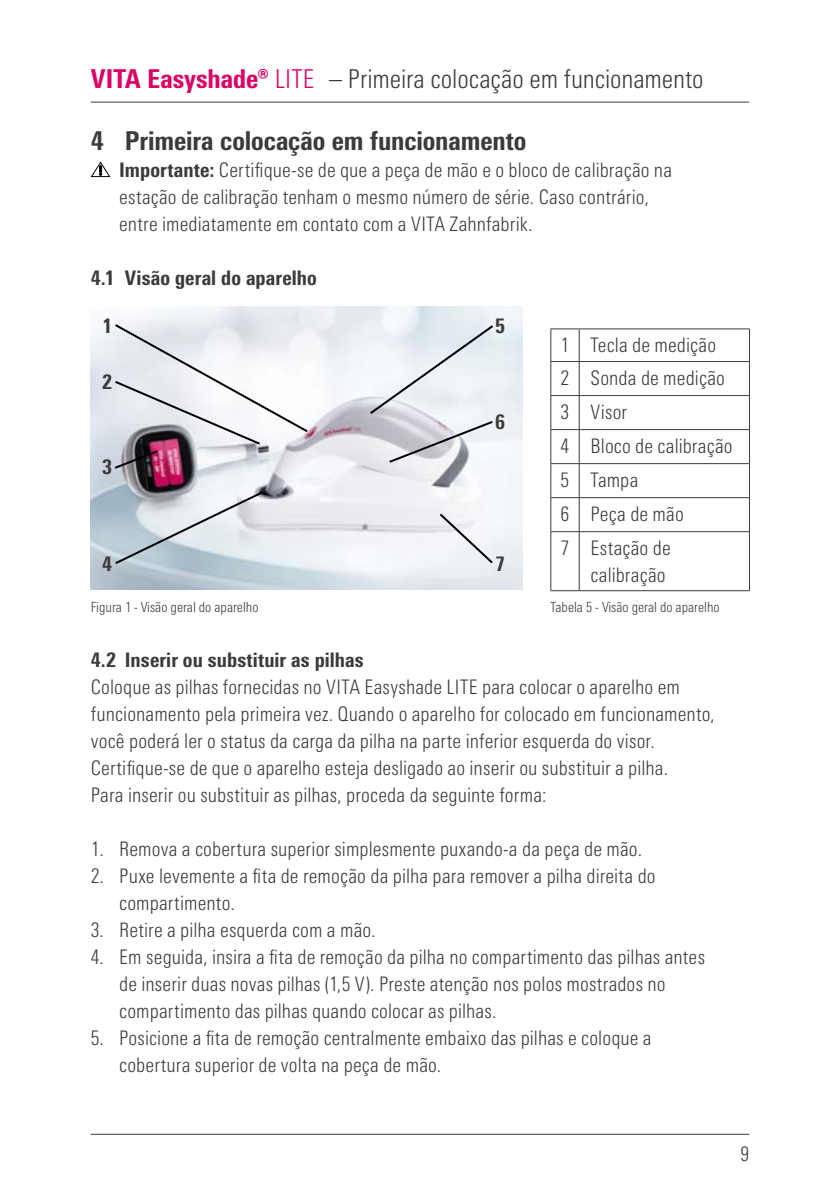
<style>
.page{position:relative;width:840px;height:1191px;background:#fff}
.page>*{position:absolute;margin:0;border:0;box-sizing:border-box;transform-origin:0 0}
.t1{font:300 condensed 26px "Univers Next Pro";letter-spacing:-.005em;color:#3b3b3a}
.t2{font:800 condensed 26px "Univers Next Pro";letter-spacing:-.005em;color:#3b3b3a}
.t3{font:800 condensed 26px "Univers Next Pro";color:#dd0064}
.t4{font:300 condensed 20px/27px "Univers Next Pro";letter-spacing:.005em;color:#3b3b3a}
.t5{font:800 condensed 20px "Univers Next Pro";letter-spacing:.005em;color:#3b3b3a}
.t6{font:300 condensed 14px "Univers Next Pro";color:#3b3b3a}
.s1{font-weight:300}
.s2{font-weight:800}
</style>
<div class="page">
<hr style="left:91px;top:102px;width:657px;height:1px;background:#3b3b3a">
<hr style="left:91px;top:1134px;width:657px;height:1px;background:#3b3b3a">
<img style="left:91px;top:306px;width:431px;height:284px">
<svg style="left:112px;top:322px;width:198px;height:148px"></svg>
<svg style="left:113px;top:490px;width:150px;height:76px;background:#c7d1d7"></svg>
<svg style="left:367px;top:323px;width:128px;height:141px"></svg>
<svg style="left:437px;top:511px;width:57px;height:54px"></svg>
<svg style="left:550px;top:328px;width:29px;height:1px"></svg>
<hr style="left:550px;top:329px;width:1px;height:32px;background:#3b3b3a">
<hr style="left:579px;top:328px;width:170px;height:1px;background:#3b3b3a">
<hr style="left:578px;top:329px;width:1px;height:32px;background:#3b3b3a">
<hr style="left:748px;top:329px;width:1px;height:32px;background:#3b3b3a">
<svg style="left:550px;top:361px;width:29px;height:1px"></svg>
<hr style="left:550px;top:362px;width:1px;height:33px;background:#3b3b3a">
<hr style="left:579px;top:361px;width:170px;height:1px;background:#3b3b3a">
<hr style="left:578px;top:362px;width:1px;height:33px;background:#3b3b3a">
<hr style="left:748px;top:362px;width:1px;height:33px;background:#3b3b3a">
<svg style="left:550px;top:395px;width:29px;height:1px"></svg>
<hr style="left:550px;top:396px;width:1px;height:33px;background:#3b3b3a">
<hr style="left:579px;top:395px;width:170px;height:1px;background:#3b3b3a">
<hr style="left:578px;top:396px;width:1px;height:33px;background:#3b3b3a">
<hr style="left:748px;top:396px;width:1px;height:33px;background:#3b3b3a">
<svg style="left:550px;top:429px;width:29px;height:1px"></svg>
<hr style="left:550px;top:430px;width:1px;height:33px;background:#3b3b3a">
<hr style="left:579px;top:429px;width:170px;height:1px;background:#3b3b3a">
<hr style="left:578px;top:430px;width:1px;height:33px;background:#3b3b3a">
<hr style="left:748px;top:430px;width:1px;height:33px;background:#3b3b3a">
<svg style="left:550px;top:463px;width:29px;height:1px"></svg>
<hr style="left:550px;top:464px;width:1px;height:33px;background:#3b3b3a">
<hr style="left:579px;top:463px;width:170px;height:1px;background:#3b3b3a">
<hr style="left:578px;top:464px;width:1px;height:33px;background:#3b3b3a">
<hr style="left:748px;top:464px;width:1px;height:33px;background:#3b3b3a">
<svg style="left:550px;top:497px;width:29px;height:1px"></svg>
<hr style="left:550px;top:498px;width:1px;height:33px;background:#3b3b3a">
<hr style="left:579px;top:497px;width:170px;height:1px;background:#3b3b3a">
<hr style="left:578px;top:498px;width:1px;height:33px;background:#3b3b3a">
<hr style="left:748px;top:498px;width:1px;height:33px;background:#3b3b3a">
<svg style="left:550px;top:531px;width:29px;height:1px"></svg>
<hr style="left:550px;top:532px;width:1px;height:58px;background:#3b3b3a">
<hr style="left:579px;top:531px;width:170px;height:1px;background:#3b3b3a">
<hr style="left:578px;top:532px;width:1px;height:58px;background:#3b3b3a">
<hr style="left:748px;top:532px;width:1px;height:58px;background:#3b3b3a">
<svg style="left:550px;top:590px;width:29px;height:1px"></svg>
<hr style="left:579px;top:590px;width:170px;height:1px;background:#3b3b3a">
<svg style="left:90px;top:161px;width:21px;height:16px"></svg>
<h1 class="t3" style="left:91px;top:63px;width:225px">VITA Easyshade® <span class="s1">LITE</span></h1>
<h1 class="t1" style="left:329px;top:63px;width:376px">– Primeira colocação em funcionamento</h1>
<h1 class="t2" style="left:91px;top:125px;width:437px">4 Primeira colocação em funcionamento</h1>
<p class="t4" style="left:119px;top:156px;width:554px"><span class="s2">Importante:</span> Certifique-se de que a peça de mão e o bloco de calibração na estação de calibração tenham o mesmo número de série. Caso contrário, entre imediatamente em contato com a VITA Zahnfabrik.</p>
<p class="t5" style="left:91px;top:266px;width:227px">4.1 Visão geral do aparelho</p>
<p class="t5" style="left:102px;top:313px;width:11px">1</p>
<p class="t5" style="left:102px;top:370px;width:11px">2</p>
<p class="t5" style="left:102px;top:455px;width:11px">3</p>
<p class="t5" style="left:102px;top:552px;width:11px">4</p>
<p class="t6" style="left:91px;top:598px;width:169px">Figura 1 - Visão geral do aparelho</p>
<p class="t5" style="left:495px;top:313px;width:11px">5</p>
<p class="t5" style="left:495px;top:410px;width:11px">6</p>
<p class="t5" style="left:495px;top:552px;width:11px">7</p>
<p class="t4" style="left:560px;top:328px;width:173px;line-height:33.8px">1 Tecla de medição<br>2 Sonda de medição<br>3 Visor<br>4 Bloco de calibração<br>5 Tampa<br>6 Peça de mão<br>7 Estação de</p>
<p class="t4" style="left:590px;top:561px;width:76px">calibração</p>
<p class="t6" style="left:550px;top:598px;width:170px">Tabela 5 - Visão geral do aparelho</p>
<p class="t5" style="left:91px;top:648px;width:274px">4.2 Inserir ou substituir as pilhas</p>
<p class="t4" style="left:91px;top:673px;width:625px">Coloque as pilhas fornecidas no VITA Easyshade LITE para colocar o aparelho em funcionamento pela primeira vez. Quando o aparelho for colocado em funcionamento, você poderá ler o status da carga da pilha na parte inferior esquerda do visor.<br>Certifique-se de que o aparelho esteja desligado ao inserir ou substituir a pilha.<br>Para inserir ou substituir as pilhas, proceda da seguinte forma:</p>
<p class="t4" style="left:91px;top:835px;width:552px">1. Remova a cobertura superior simplesmente puxando-a da peça de mão.</p>
<p class="t4" style="left:119px;top:862px;width:537px;text-indent:-28px">2. Puxe levemente a fita de remoção da pilha para remover a pilha direita do compartimento.</p>
<p class="t4" style="left:91px;top:916px;width:286px">3. Retire a pilha esquerda com a mão.</p>
<p class="t4" style="left:119px;top:943px;width:587px;text-indent:-28px">4. Em seguida, insira a fita de remoção da pilha no compartimento das pilhas antes de inserir duas novas pilhas (1,5 V). Preste atenção nos polos mostrados no compartimento das pilhas quando colocar as pilhas.</p>
<p class="t4" style="left:119px;top:1024px;width:533px;text-indent:-28px">5. Posicione a fita de remoção centralmente embaixo das pilhas e coloque a cobertura superior de volta na peça de mão.</p>
<p class="t4" style="left:740px;top:1140px;width:10px">9</p>
</div>
